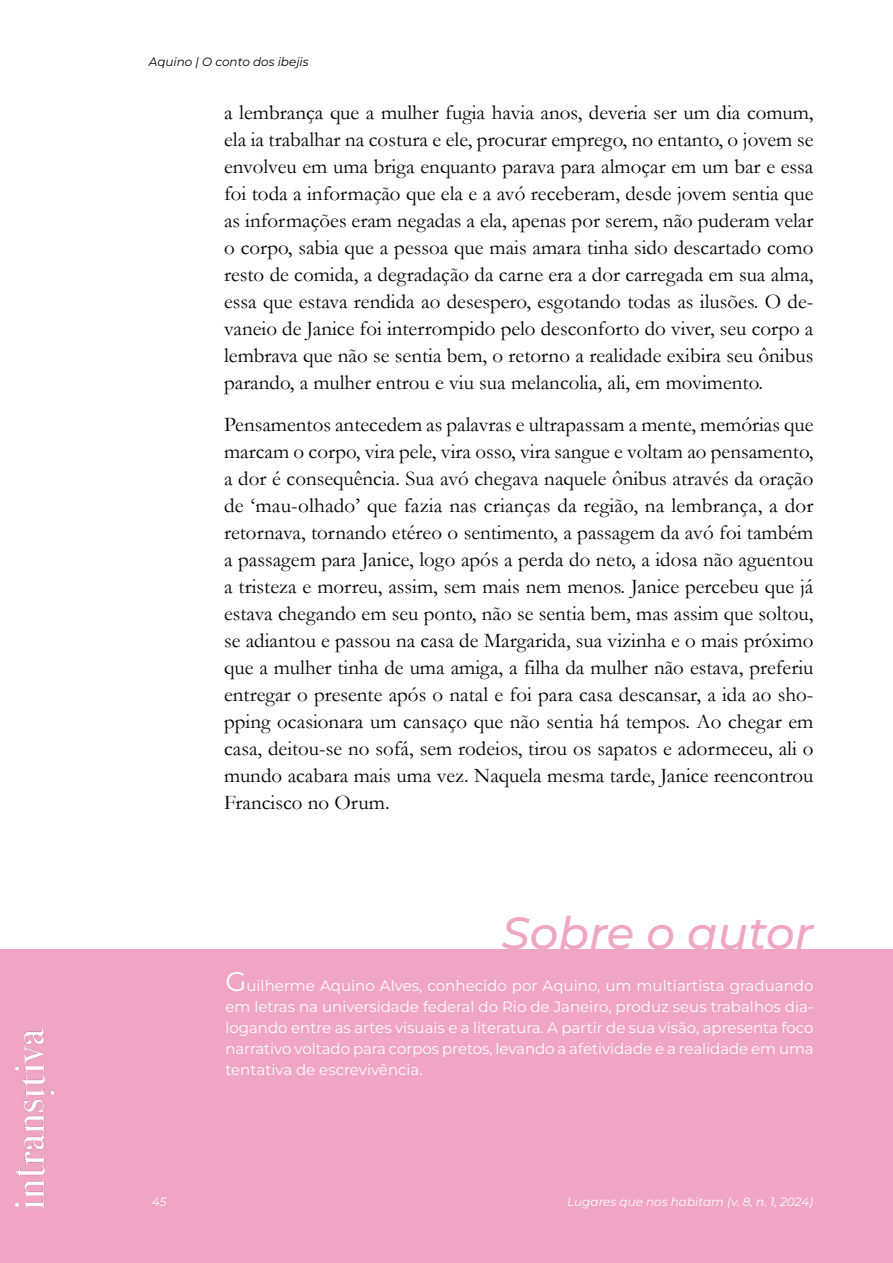
<style>
.page{position:relative;width:893px;height:1263px;background:#fff}
.page>*{position:absolute;margin:0;border:0;box-sizing:border-box;transform-origin:0 0}
.t1{font:italic 500 45px "Montserrat";color:#f0a5c5}
.t2{font:21px/27px "Garamond";color:#000;text-align:justify}
.t3{font:15px/21px "Montserrat";color:#fff;text-align:justify}
.t4{font:italic 12px "Montserrat";color:#fff}
.t5{font:italic 12px "Montserrat";color:#000}
.s1{font-size:27px}
</style>
<div class="page">
<div style="left:0;top:949px;width:893px;height:314px;background:#f0a5c5"></div>
<img style="left:15px;top:1028px;width:39px;height:181px">
<p class="t5" style="left:149px;top:53px;width:161px">Aquino | O conto dos ibejis</p>
<p class="t2" style="left:224px;top:98px;width:591px">a lembrança que a mulher fugia havia anos, deveria ser um dia comum, ela ia trabalhar na costura e ele, procurar emprego, no entanto, o jovem se envolveu em uma briga enquanto parava para almoçar em um bar e essa foi toda a informação que ela e a avó receberam, desde jovem sentia que as informações eram negadas a ela, apenas por serem, não puderam velar o corpo, sabia que a pessoa que mais amara tinha sido descartado como resto de comida, a degradação da carne era a dor carregada em sua alma, essa que estava rendida ao desespero, esgotando todas as ilusões. O de&shy;vaneio de Janice foi interrompido pelo desconforto do viver, seu corpo a lembrava que não se sentia bem, o retorno a realidade exibira seu ônibus parando, a mulher entrou e viu sua melancolia, ali, em movimento.</p>
<p class="t2" style="left:224px;top:410px;width:591px">Pensamentos antecedem as palavras e ultrapassam a mente, memórias que marcam o corpo, vira pele, vira osso, vira sangue e voltam ao pensamento, a dor é consequência. Sua avó chegava naquele ônibus através da oração de ‘mau-olhado’ que fazia nas crianças da região, na lembrança, a dor retornava, tornando etéreo o sentimento, a passagem da avó foi também a passagem para Janice, logo após a perda do neto, a idosa não aguentou a tristeza e morreu, assim, sem mais nem menos. Janice percebeu que já estava chegando em seu ponto, não se sentia bem, mas assim que soltou, se adiantou e passou na casa de Margarida, sua vizinha e o mais próximo que a mulher tinha de uma amiga, a filha da mulher não estava, preferiu entregar o presente após o natal e foi para casa descansar, a ida ao sho&shy;pping ocasionara um cansaço que não sentia há tempos. Ao chegar em casa, deitou-se no sofá, sem rodeios, tirou os sapatos e adormeceu, ali o mundo acabara mais uma vez. Naquela mesma tarde, Janice reencontrou Francisco no Orum.</p>
<h1 class="t1" style="left:502px;top:902px;width:313px">Sobre o autor</h1>
<p class="t3" style="left:225px;top:975px;width:590px"><span class="s1">G</span>uilherme Aquino Alves, conhecido por Aquino, um multiartista graduando em letras na universidade federal do Rio de Janeiro, produz seus trabalhos dia&shy;logando entre as artes visuais e a literatura. A partir de sua visão, apresenta foco narrativo voltado para corpos pretos, levando a afetividade e a realidade em uma tentativa de escrevivência.</p>
<p class="t4" style="left:152px;top:1193px;width:16px">45</p>
<p class="t4" style="left:567px;top:1193px;width:247px">Lugares que nos habitam (v. 8, n. 1, 2024)</p>
</div>
